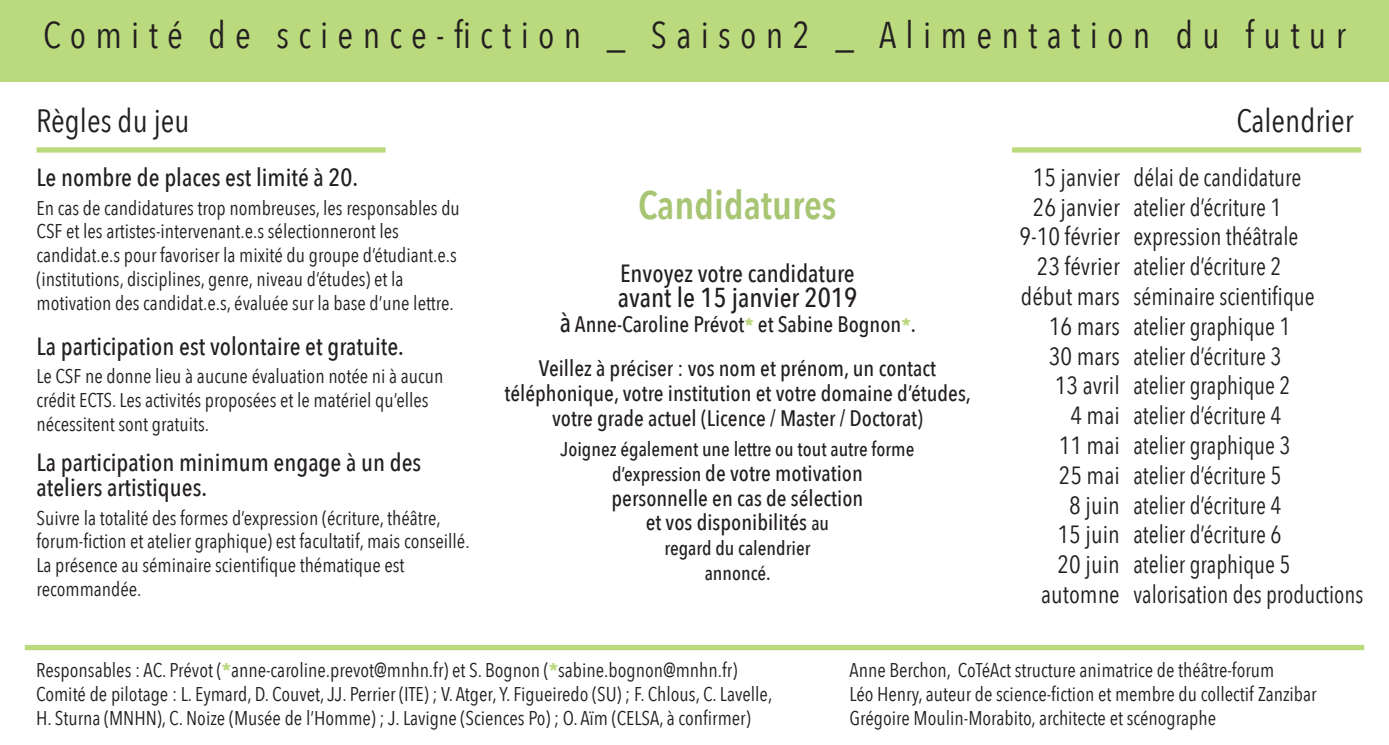
<style>
.page{position:relative;width:1389px;height:745px;background:#fff}
.page>*{position:absolute;margin:0;border:0;box-sizing:border-box;transform-origin:0 0}
.t1{font:600 39.73px "Avenir Next Condensed";color:#a8c574}
.t2{font:37.27px "Avenir Next Condensed";letter-spacing:.25em;color:#231f20}
.t3{font:32.2px "Avenir Next Condensed";color:#231f20}
.t4{font:500 27.3px "Avenir Next Condensed";color:#231f20}
.t5{font:24.85px/29.8px "Avenir Next Condensed";color:#231f20;scale:.94 1}
.t6{font:500 24.85px/24.8px "Avenir Next Condensed";color:#231f20}
.t7{font:24.85px/29.8px "Avenir Next Condensed";color:#231f20;text-align:right}
.t8{font:500 22.4px/24.8px "Avenir Next Condensed";color:#231f20;text-align:center}
.t9{font:19.78px/23.8px "Avenir Next Condensed";color:#231f20}
.t10{font:500 19.78px/24.8px "Avenir Next Condensed";color:#231f20;text-align:center}
.s1{font-size:27.3px}
.s2{font-weight:700;font-size:19.78px;color:#b9d87e}
.s3{font-size:19.78px}
.s4{font-weight:700;color:#b9d87e}
</style>
<div class="page">
<div style="left:0;top:0;width:1389px;height:82px;background:#bbd97d"></div>
<div style="left:1012px;top:147px;width:349px;height:5px;background:#bbd97d"></div>
<div style="left:37px;top:147px;width:349px;height:5px;background:#bbd97d"></div>
<div style="left:25px;top:644px;width:1339px;height:5px;background:#bbd97d"></div>
<h2 class="t2" style="left:43px;top:4px;width:1304px">Comité de science-fiction _ Saison2 _ Alimentation du futur</h2>
<h3 class="t3" style="left:36px;top:93px;width:155px">Règles du jeu</h3>
<p class="t6" style="left:37px;top:164px;width:323px">Le nombre de places est limité à 20.</p>
<p class="t9" style="left:37px;top:195px;width:425px">En cas de candidatures trop nombreuses, les responsables du CSF et les artistes-intervenant.e.s sélectionneront les candidat.e.s pour favoriser la mixité du groupe d’étudiant.e.s (institutions, disciplines, genre, niveau d’études) et la motivation des candidat.e.s, évaluée sur la base d’une lettre.</p>
<p class="t6" style="left:37px;top:333px;width:369px">La participation est volontaire et gratuite.</p>
<p class="t9" style="left:37px;top:363px;width:408px">Le CSF ne donne lieu à aucune évaluation notée ni à aucun crédit ECTS. Les activités proposées et le matériel qu’elles nécessitent sont gratuits.</p>
<p class="t6" style="left:37px;top:449px;width:386px">La participation minimum engage à un des ateliers artistiques.</p>
<p class="t9" style="left:37px;top:504px;width:435px">Suivre la totalité des formes d’expression (écriture, théâtre, forum-fiction et atelier graphique) est facultatif, mais conseillé.<br>La présence au séminaire scientifique thématique est recommandée.</p>
<h1 class="t1" style="left:638px;top:171px;width:200px">Candidatures</h1>
<p class="t6" style="left:620px;top:260px;width:236px">Envoyez votre candidature</p>
<h3 class="t4" style="left:618px;top:280px;width:241px">avant le 15 janvier 2019</h3>
<p class="t8" style="left:539px;top:301px;width:399px;line-height:44.6px"><span class="s1">à</span> Anne-Caroline Prévot<span class="s2">*</span> et Sabine Bognon<span class="s2">*</span>.<br>Veillez à préciser : vos nom et prénom, un contact</p>
<p class="t8" style="left:505px;top:380px;width:468px">téléphonique, votre institution et votre domaine d’études, votre grade actuel (Licence / Master / Doctorat)</p>
<p class="t10" style="left:561px;top:436px;width:355px">Joignez également une lettre ou tout autre forme</p>
<p class="t8" style="left:612px;top:460px;width:253px"><span class="s3">d’expression</span> de votre motivation personnelle en cas de sélection et vos disponibilités <span class="s3">au</span></p>
<p class="t10" style="left:665px;top:535px;width:147px">regard du calendrier annoncé.</p>
<p class="t7" style="left:1019px;top:161px;width:102px">15 janvier<br>26 janvier<br>9-10 février<br>23 février début mars<br>16 mars<br>30 mars<br>13 avril<br>4 mai<br>11 mai<br>25 mai<br>8 juin<br>15 juin<br>20 juin automne</p>
<h3 class="t3" style="left:1237px;top:93px;width:119px">Calendrier</h3>
<p class="t5" style="left:1133px;top:161px;width:246px">délai de candidature<br>atelier d’écriture 1 expression théâtrale<br>atelier d’écriture 2 séminaire scientifique atelier graphique 1<br>atelier d’écriture 3<br>atelier graphique 2<br>atelier d’écriture 4<br>atelier graphique 3<br>atelier d’écriture 5<br>atelier d’écriture 4<br>atelier d’écriture 6<br>atelier graphique 5 valorisation des productions</p>
<p class="t9" style="left:36px;top:656px;width:738px">Responsables : AC. Prévot (<span class="s4">*</span>anne-caroline.prevot@mnhn.fr) et S. Bognon (<span class="s4">*</span>sabine.bognon@mnhn.fr)<br>Comité de pilotage : L. Eymard, D. Couvet, JJ. Perrier (ITE) ; V. Atger, Y. Figueiredo (SU) ; F. Chlous, C. Lavelle,<br>H. Sturna (MNHN), C. Noize (Musée de l’Homme) ; J. Lavigne (Sciences Po) ; O. Aïm (CELSA, à confirmer)</p>
<p class="t9" style="left:850px;top:656px;width:469px">Anne Berchon, CoTéAct structure animatrice de théâtre-forum<br>Léo Henry, auteur de science-fiction et membre du collectif Zanzibar<br>Grégoire Moulin-Morabito, architecte et scénographe</p>
</div>
